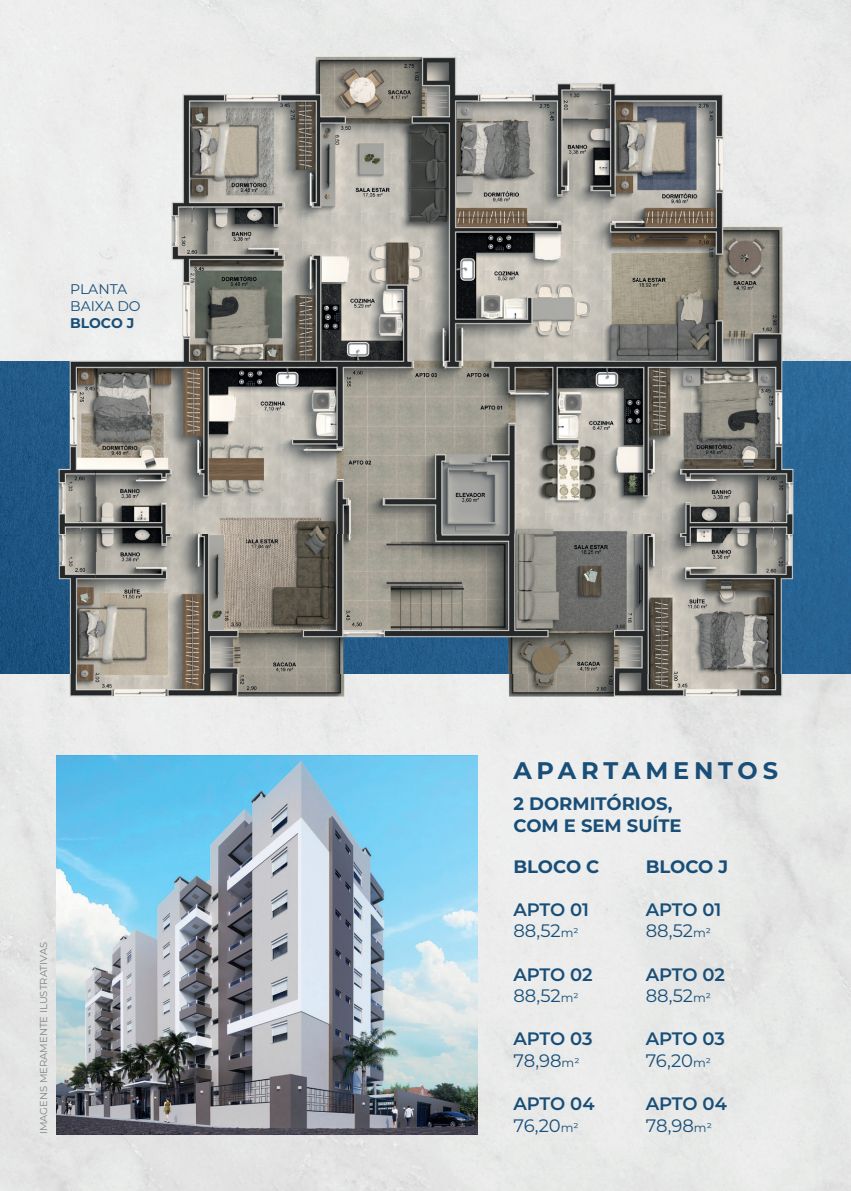
<style>
.page{position:relative;width:851px;height:1191px;background:#fff}
.page>*{position:absolute;margin:0;border:0;box-sizing:border-box;transform-origin:0 0}
.t1{font:700 24px "Montserrat";letter-spacing:.2em;color:#184e78}
.t2{font:600 18px/21.6px "Montserrat";letter-spacing:-.01em;color:#184e78}
.t3{font:700 18px/21.6px "Montserrat";color:#184e78}
.t4{font:14px/16.8px "Montserrat";color:#184e78}
.t5{font:700 14px "Montserrat";letter-spacing:-.005em;color:#184e78}
.t6{font:10px "Montserrat";color:#808285}
.s1{font-weight:400}
.s2{font-weight:400;font-size:12px}
</style>
<div class="page">
<div style="left:0;top:0;width:850px;height:1191px;background:#e8eae8"></div>
<img style="left:0;top:40px;width:850px;height:676px">
<img style="left:57px;top:755px;width:420px;height:379px">
<p class="t4" style="left:70px;top:280px;width:72px">PLANTA<br>BAIXA DO</p>
<p class="t5" style="left:70px;top:313px;width:66px">BLOCO J</p>
<p class="t6" style="left:37px;top:1134px;width:194px;rotate:-90deg">IMAGENS MERAMENTE ILUSTRATIVAS</p>
<h1 class="t1" style="left:513px;top:753px;width:266px">APARTAMENTOS</h1>
<p class="t3" style="left:513px;top:792px;width:170px">2 DORMITÓRIOS,<br>COM E SEM SUÍTE</p>
<p class="t3" style="left:513px;top:854px;width:87px">BLOCO C</p>
<p class="t2" style="left:513px;top:897px;width:77px">APTO 01<br><span class="s1">88,52</span><span class="s2">m²</span></p>
<p class="t2" style="left:513px;top:962px;width:81px">APTO 02<br><span class="s1">88,52</span><span class="s2">m²</span></p>
<p class="t2" style="left:513px;top:1027px;width:81px">APTO 03<br><span class="s1">78,98</span><span class="s2">m²</span></p>
<p class="t2" style="left:513px;top:1092px;width:83px">APTO 04<br><span class="s1">76,20</span><span class="s2">m²</span></p>
<p class="t3" style="left:645px;top:854px;width:84px">BLOCO J</p>
<p class="t2" style="left:645px;top:897px;width:77px">APTO 01<br><span class="s1">88,52</span><span class="s2">m²</span></p>
<p class="t2" style="left:645px;top:962px;width:81px">APTO 02<br><span class="s1">88,52</span><span class="s2">m²</span></p>
<p class="t2" style="left:645px;top:1027px;width:81px">APTO 03<br><span class="s1">76,20</span><span class="s2">m²</span></p>
<p class="t2" style="left:645px;top:1092px;width:83px">APTO 04<br><span class="s1">78,98</span><span class="s2">m²</span></p>
</div>
